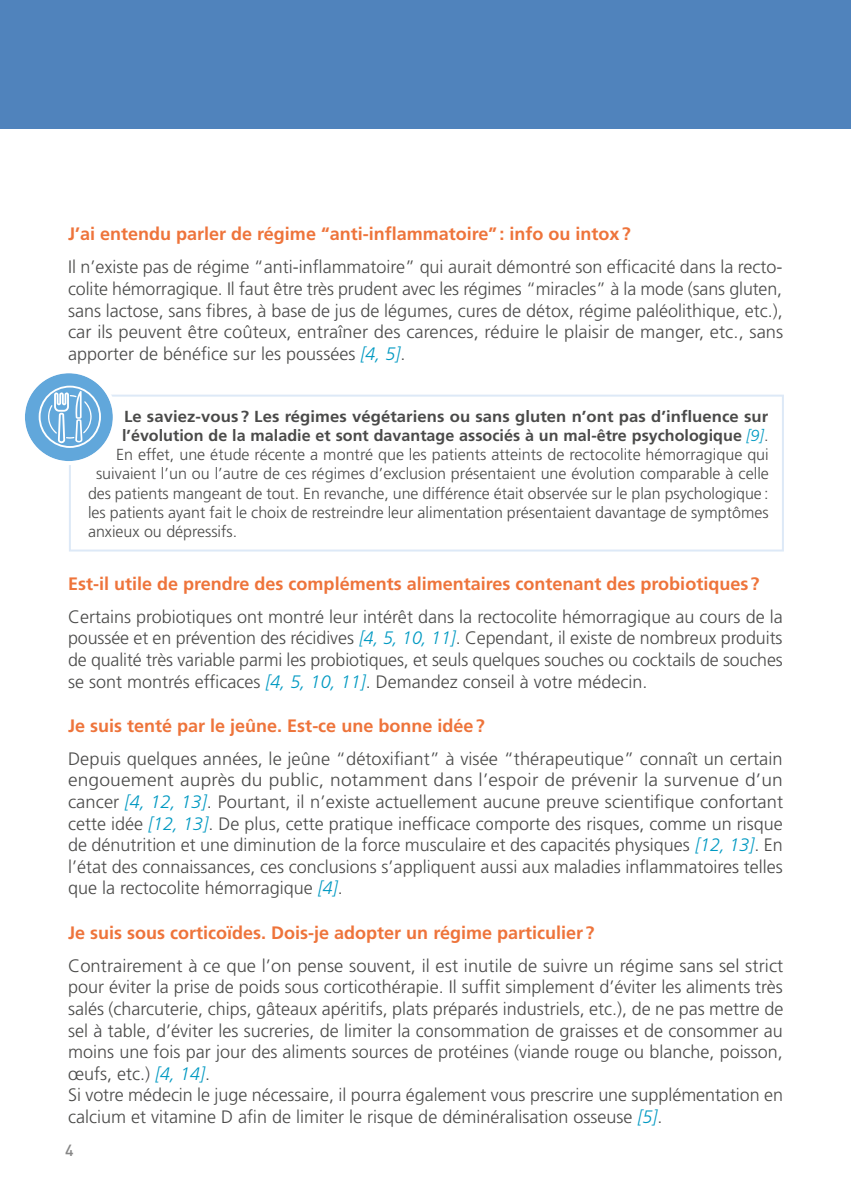
<style>
.page{position:relative;width:851px;height:1191px;background:#fff}
.page>*{position:absolute;margin:0;border:0;box-sizing:border-box;transform-origin:0 0}
.t1{font:300 18px/21.6px "Frutiger LT Std";color:#4a4a49;text-align:justify}
.t2{font:700 18px "Frutiger LT Std";color:#ee743b}
.t3{font:300 16px "Frutiger LT Std";color:#4a4a49}
.t4{font:700 16px "Frutiger LT Std";color:#4a4a49}
.t5{font:700 16px "Frutiger LT Std";color:#4a4a49;scale:1.04 1}
.t6{font:500 16px "DINOT";color:#878787}
.s1{font-style:italic;color:#0099c2}
.s2{font-weight:300;font-style:italic;color:#0099c2}
.s3{font-weight:300}
</style>
<div class="page">
<div style="left:0;top:0;width:850px;height:129px;background:#5083bc"></div>
<div style="left:69px;top:394px;width:714px;height:157px;background:#fff;border:2px solid #dde9f7"></div>
<svg style="left:26px;top:374px;width:87px;height:86px"></svg>
<div style="left:21px;top:369px;width:96px;height:96px;border:4px solid #fff;border-radius:50%"></div>
<p class="t2" style="left:68px;top:223px;width:564px">J’ai entendu parler de régime “anti-inflammatoire” : info ou intox?</p>
<p class="t1" style="left:68px;top:256px;width:716px;text-align:left">Il n’existe pas de régime “anti-inflammatoire” qui aurait démontré son efficacité dans la recto&shy;colite hémorragique. Il faut être très prudent avec les régimes “miracles” à la mode (sans gluten, sans lactose, sans fibres, à base de jus de légumes, cures de détox, régime paléolithique, etc.), car ils peuvent être coûteux, entraîner des carences, réduire le plaisir de manger, etc., sans apporter de bénéfice sur les poussées <span class="s1">[4, 5]</span>.</p>
<p class="t5" style="left:124px;top:407px;width:620px">Le saviez-vous ? Les régimes végétariens ou sans gluten n’ont pas d’influence sur</p>
<p class="t4" style="left:122px;top:426px;width:648px">l’évolution de la maladie et sont davantage associés à un mal-être psychologique <span class="s2">[9]</span><span class="s3">.</span></p>
<p class="t3" style="left:116px;top:445px;width:654px">En effet, une étude récente a montré que les patients atteints de rectocolite hémorragique qui</p>
<p class="t3" style="left:96px;top:465px;width:674px">suivaient l’un ou l’autre de ces régimes d’exclusion présentaient une évolution comparable à celle</p>
<p class="t3" style="left:88px;top:484px;width:682px">des patients mangeant de tout. En revanche, une différence était observée sur le plan psychologique :</p>
<p class="t3" style="left:88px;top:503px;width:682px">les patients ayant fait le choix de restreindre leur alimentation présentaient davantage de symptômes</p>
<p class="t3" style="left:88px;top:522px;width:151px">anxieux ou dépressifs.</p>
<p class="t2" style="left:68px;top:573px;width:693px">Est-il utile de prendre des compléments alimentaires contenant des probiotiques ?</p>
<p class="t1" style="left:68px;top:606px;width:716px">Certains probiotiques ont montré leur intérêt dans la rectocolite hémorragique au cours de la poussée et en prévention des récidives <span class="s1">[4, 5, 10, 11]</span>. Cependant, il existe de nombreux produits de qualité très variable parmi les probiotiques, et seuls quelques souches ou cocktails de souches se sont montrés efficaces <span class="s1">[4, 5, 10, 11]</span>. Demandez conseil à votre médecin.</p>
<p class="t2" style="left:68px;top:715px;width:418px">Je suis tenté par le jeûne. Est-ce une bonne idée?</p>
<p class="t1" style="left:68px;top:748px;width:716px">Depuis quelques années, le jeûne “détoxifiant” à visée “thérapeutique” connaît un certain engouement auprès du public, notamment dans l’espoir de prévenir la survenue d’un cancer <span class="s1">[4, 12, 13]</span>. Pourtant, il n’existe actuellement aucune preuve scientifique confortant cette idée <span class="s1">[12, 13]</span>. De plus, cette pratique inefficace comporte des risques, comme un risque de dénutrition et une diminution de la force musculaire et des capacités physiques <span class="s1">[12, 13]</span>. En l’état des connaissances, ces conclusions s’appliquent aussi aux maladies inflammatoires telles que la rectocolite hémorragique <span class="s1">[4]</span>.</p>
<p class="t2" style="left:68px;top:922px;width:527px">Je suis sous corticoïdes. Dois-je adopter un régime particulier ?</p>
<p class="t1" style="left:68px;top:955px;width:716px;text-align:left">Contrairement à ce que l’on pense souvent, il est inutile de suivre un régime sans sel strict pour éviter la prise de poids sous corticothérapie. Il suffit simplement d’éviter les aliments très salés (charcuterie, chips, gâteaux apéritifs, plats préparés industriels, etc.), de ne pas mettre de sel à table, d’éviter les sucreries, de limiter la consommation de graisses et de consommer au moins une fois par jour des aliments sources de protéines (viande rouge ou blanche, poisson, œufs, etc.) <span class="s1">[4, 14]</span>.<br>Si votre médecin le juge nécessaire, il pourra également vous prescrire une supplémentation en calcium et vitamine D afin de limiter le risque de déminéralisation osseuse <span class="s1">[5]</span>.</p>
<p class="t6" style="left:65px;top:1139px;width:10px">4</p>
</div>
